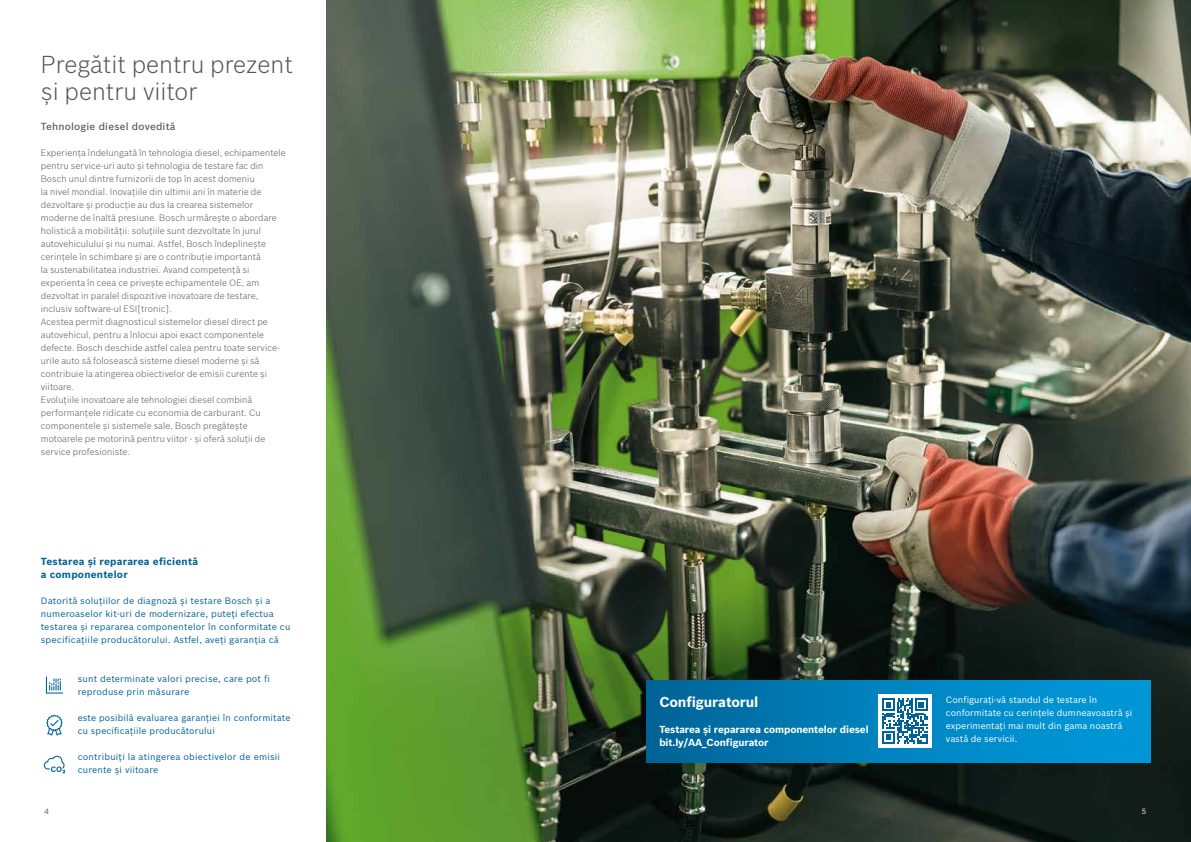
<style>
.page{position:relative;width:1191px;height:842px;background:#fff}
.page>*{position:absolute;margin:0;border:0;box-sizing:border-box;transform-origin:0 0}
.t1{font:300 24px/27px "Bosch Sans";color:#575756}
.t2{font:700 14px "Bosch Sans";letter-spacing:-.01em;color:#fff}
.t3{font:700 10px/13px "Bosch Sans";letter-spacing:-.01em;color:#fff}
.t4{font:700 10px/13px "Bosch Sans";letter-spacing:.02em;color:#006296}
.t5{font:500 10px "Bosch Sans";letter-spacing:.02em;color:#575756}
.t6{font:300 9px/13px "Bosch Sans";letter-spacing:.01em;color:#575756}
.t7{font:9px/13px "Bosch Sans";letter-spacing:.02em;color:#006296}
.t8{font:9px/13px "Bosch Sans";color:#fff}
.t9{font:7.5px "Bosch Sans";color:#575756}
.t10{font:7.5px "Bosch Sans";color:#fff}
</style>
<div class="page">
<img style="left:327px;top:0;width:864px;height:842px">
<div style="left:646px;top:680px;width:504px;height:82px;background:linear-gradient(to right,#00679b,#009cdf)"></div>
<div style="left:878px;top:694px;width:53px;height:54px;background:#fff"></div>
<svg style="left:44px;top:756px;width:21px;height:17px"></svg>
<svg style="left:46px;top:714px;width:17px;height:22px"></svg>
<svg style="left:46px;top:676px;width:17px;height:17px"></svg>
<svg style="left:882px;top:698px;width:45px;height:45px"></svg>
<h1 class="t1" style="left:41px;top:51px;width:254px">Pregătit pentru prezent și pentru viitor</h1>
<p class="t5" style="left:41px;top:121px;width:136px">Tehnologie diesel dovedită</p>
<p class="t6" style="left:41px;top:147px;width:246px">Experienţa îndelungată în tehnologia diesel, echipamentele pentru service-uri auto și tehnologia de testare fac din Bosch unul dintre furnizorii de top în acest domeniu<br>la nivel mondial. Inovaţiile din ultimii ani în materie de dezvoltare și producţie au dus la crearea sistemelor moderne de înaltă presiune. Bosch urmărește o abordare holistică a mobilităţii: soluţiile sunt dezvoltate în jurul autovehiculului și nu numai. Astfel, Bosch îndeplinește cerinţele în schimbare și are o contribuţie importantă<br>la sustenabilitatea industriei. Avand competenţă si experienta în ceea ce privește echipamentele OE, am dezvoltat in paralel dispozitive inovatoare de testare, inclusiv software-ul ESI[tronic].<br>Acestea permit diagnosticul sistemelor diesel direct pe autovehicul, pentru a înlocui apoi exact componentele defecte. Bosch deschide astfel calea pentru toate service&shy;urile auto să folosească sisteme diesel moderne și să contribuie la atingerea obiectivelor de emisii curente și viitoare.<br>Evoluţiile inovatoare ale tehnologiei diesel combină performanţele ridicate cu economia de carburant. Cu componentele și sistemele sale, Bosch pregătește motoarele pe motorină pentru viitor - și oferă soluţii de service profesioniste.</p>
<p class="t4" style="left:41px;top:554px;width:159px">Testarea și repararea eficientă a componentelor</p>
<p class="t7" style="left:41px;top:594px;width:251px">Datorită soluţiilor de diagnoză și testare Bosch și a numeroaselor kit-uri de modernizare, puteţi efectua testarea și repararea componentelor în conformitate cu specificaţiile producătorului. Astfel, aveţi garanţia că</p>
<p class="t7" style="left:78px;top:672px;width:194px">sunt determinate valori precise, care pot fi reproduse prin măsurare</p>
<p class="t7" style="left:78px;top:711px;width:214px">este posibilă evaluarea garanţiei în conformitate cu specificaţiile producătorului</p>
<p class="t7" style="left:78px;top:750px;width:204px">contribuiţi la atingerea obiectivelor de emisii curente și viitoare</p>
<h2 class="t2" style="left:659px;top:693px;width:101px">Configuratorul</h2>
<p class="t3" style="left:659px;top:723px;width:211px">Testarea și repararea componentelor diesel bit.ly/AA_Configurator</p>
<p class="t8" style="left:946px;top:693px;width:188px">Configuraţi-vă standul de testare în conformitate cu cerinţele dumneavoastră și experimentaţi mai mult din gama noastră vastă de servicii.</p>
<p class="t9" style="left:45px;top:807px;width:6px">4</p>
<p class="t10" style="left:1141px;top:807px;width:6px">5</p>
</div>
